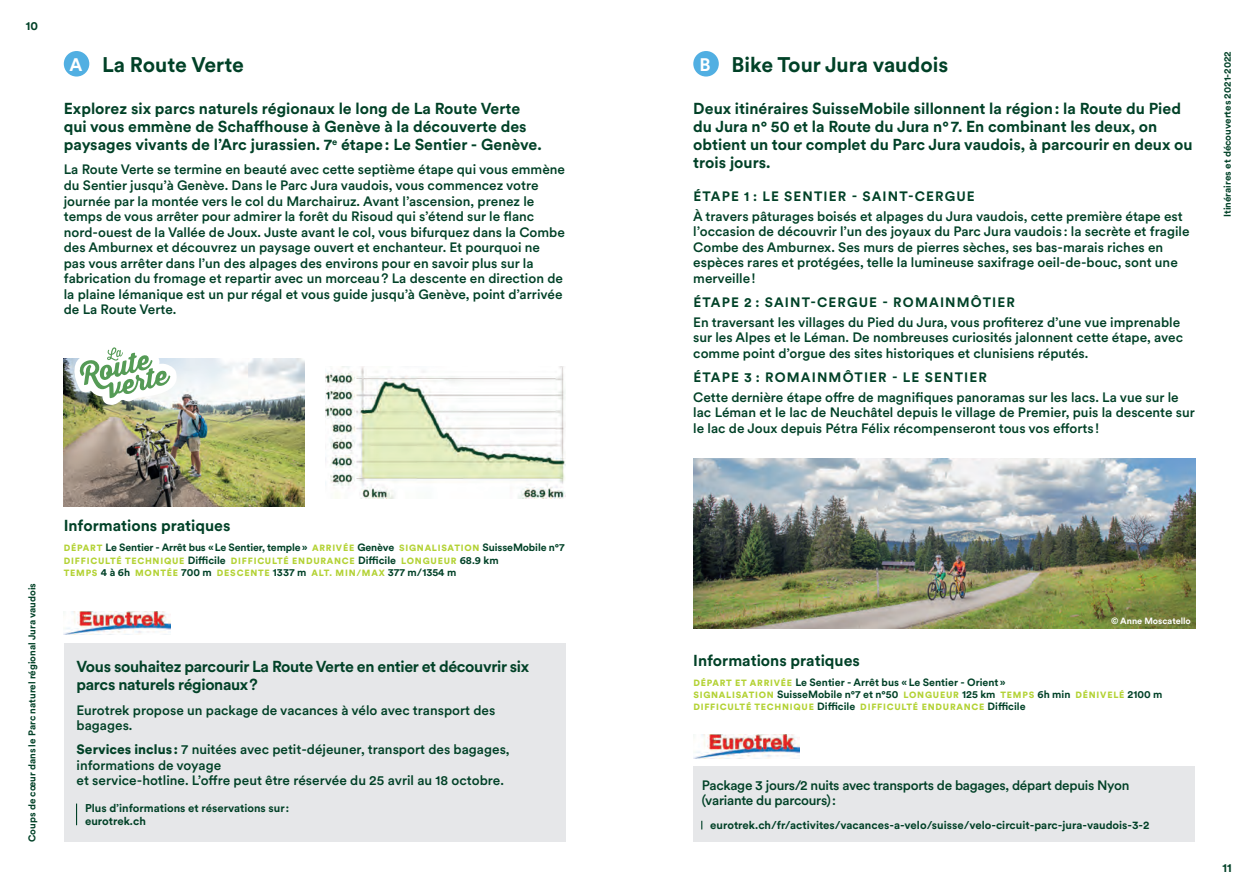
<style>
.page{position:relative;width:1259px;height:893px;background:#fff}
.page>*{position:absolute;margin:0;border:0;box-sizing:border-box;transform-origin:0 0}
.t1{font:700 21px "Circular XX";color:#014127}
.t2{font:700 15.75px/18.1px "Circular XX";color:#014127}
.t3{font:700 15.75px/18.1px "Circular XX";letter-spacing:-.025em;color:#014127}
.t4{font:500 13.5px/15.5px "Circular XX";color:#014127}
.t5{font:700 13.5px "Circular XX";letter-spacing:.085em;color:#014127}
.t6{font:500 13.5px/15.5px "Circular XX";letter-spacing:-.02em;color:#014127}
.t7{font:700 12px "Circular XX";color:#014127}
.t8{font:700 11.25px/12.9px "Circular XX";color:#014127}
.t9{font:700 10.5px/12px "Circular XX";letter-spacing:-.005em;color:#014127}
.t10{font:700 9.75px "Circular XX";color:#014127}
.t11{font:900 9px/12px "Circular XX";letter-spacing:.085em;color:#b3d234}
.t12{font:700 9px "Circular XX";color:#fff}
.s1{font-size:18px;color:#fff}
.s2{font-weight:900;font-size:9px;color:#b3d234}
.s3{font-weight:700;font-size:10.5px;color:#014127}
.s4{font-weight:900}
</style>
<div class="page">
<img style="left:64px;top:358px;width:240px;height:148px">
<img style="left:325px;top:366px;width:241px;height:132px">
<div style="left:64px;top:51px;width:25px;height:26px;background:#51afe2;border-radius:50%"></div>
<svg style="left:74px;top:347px;width:108px;height:59px"></svg>
<div style="left:64px;top:643px;width:502px;height:199px;background:#e6e7e9"></div>
<img style="left:64px;top:611px;width:106px;height:24px">
<svg style="left:76px;top:804px;width:1px;height:21px"></svg>
<div style="left:693px;top:51px;width:26px;height:26px;background:#51afe2;border-radius:50%"></div>
<img style="left:693px;top:735px;width:106px;height:23px">
<div style="left:693px;top:767px;width:502px;height:75px;background:#e6e7e9"></div>
<img style="left:693px;top:458px;width:502px;height:170px">
<p class="t7" style="left:26px;top:18px;width:14px">10</p>
<h1 class="t1" style="left:70px;top:50px;width:176px"><span class="s1">A</span> La Route Verte</h1>
<p class="t2" style="left:64px;top:99px;width:479px">Explorez six parcs naturels régionaux le long de La Route Verte qui vous emmène de Schaffhouse à Genève à la découverte des paysages vivants de l’Arc jurassien. 7<sup>e</sup> étape: Le Sentier - Genève.</p>
<p class="t4" style="left:64px;top:161px;width:503px">La Route Verte se termine en beauté avec cette septième étape qui vous emmène du Sentier jusqu’à Genève. Dans le Parc Jura vaudois, vous commencez votre journée par la montée vers le col du Marchairuz. Avant l’ascension, prenez le temps de vous arrêter pour admirer la forêt du Risoud qui s’étend sur le flanc nord-ouest de la Vallée de Joux. Juste avant le col, vous bifurquez dans la Combe des Amburnex et découvrez un paysage ouvert et enchanteur. Et pourquoi ne<br>pas vous arrêter dans l’un des alpages des environs pour en savoir plus sur la fabrication du fromage et repartir avec un morceau? La descente en direction de la plaine lémanique est un pur régal et vous guide jusqu’à Genève, point d’arrivée de La Route Verte.</p>
<p class="t10" style="left:25px;top:842px;width:260px;rotate:-90deg">Coups de cœur dans le Parc naturel régional Jura vaudois</p>
<p class="t2" style="left:64px;top:516px;width:168px">Informations pratiques</p>
<p class="t9" style="left:64px;top:541px;width:502px"><span class="s2">DÉPART</span> Le Sentier - Arrêt bus «Le Sentier, temple» <span class="s2">ARRIVÉE</span> Genève <span class="s2">SIGNALISATION</span> SuisseMobile n°7</p>
<p class="t11" style="left:64px;top:554px;width:436px">DIFFICULTÉ TECHNIQUE <span class="s3">Difficile</span> DIFFICULTÉ ENDURANCE <span class="s3">Difficile</span> LONGUEUR <span class="s3">68.9 km<br></span>TEMPS <span class="s3">4 à 6h</span> MONTÉE <span class="s3">700 m</span> DESCENTE <span class="s3">1337 m</span> ALT. MIN/MAX <span class="s3">377 m/1354 m</span></p>
<p class="t3" style="left:77px;top:657px;width:454px">Vous souhaitez parcourir La Route Verte en entier et découvrir six parcs naturels régionaux?</p>
<p class="t4" style="left:77px;top:702px;width:420px">Eurotrek propose un package de vacances à vélo avec transport des bagages.</p>
<p class="t4" style="left:77px;top:741px;width:435px"><span class="s4">Services inclus :</span> 7 nuitées avec petit-déjeuner, transport des bagages, informations de voyage<br>et service-hotline. L’offre peut être réservée du 25 avril au 18 octobre.</p>
<p class="t8" style="left:85px;top:801px;width:206px">Plus d’informations et réservations sur: eurotrek.ch</p>
<h1 class="t1" style="left:699px;top:50px;width:250px"><span class="s1">B</span> Bike Tour Jura vaudois</h1>
<p class="t2" style="left:693px;top:99px;width:501px">Deux itinéraires SuisseMobile sillonnent la région: la Route du Pied du Jura n° 50 et la Route du Jura n°7. En combinant les deux, on obtient un tour complet du Parc Jura vaudois, à parcourir en deux ou trois jours.</p>
<p class="t5" style="left:693px;top:187px;width:283px">ÉTAPE 1 : LE SENTIER - SAINT-CERGUE</p>
<p class="t4" style="left:693px;top:208px;width:498px">À travers pâturages boisés et alpages du Jura vaudois, cette première étape est l’occasion de découvrir l’un des joyaux du Parc Jura vaudois : la secrète et fragile Combe des Amburnex. Ses murs de pierres sèches, ses bas-marais riches en espèces rares et protégées, telle la lumineuse saxifrage oeil-de-bouc, sont une merveille!</p>
<p class="t5" style="left:693px;top:293px;width:323px">ÉTAPE 2 : SAINT-CERGUE - ROMAINMÔTIER</p>
<p class="t4" style="left:693px;top:314px;width:491px">En traversant les villages du Pied du Jura, vous profiterez d’une vue imprenable sur les Alpes et le Léman. De nombreuses curiosités jalonnent cette étape, avec comme point d’orgue des sites historiques et clunisiens réputés.</p>
<p class="t5" style="left:693px;top:368px;width:295px">ÉTAPE 3 : ROMAINMÔTIER - LE SENTIER</p>
<p class="t4" style="left:693px;top:388px;width:503px">Cette dernière étape offre de magnifiques panoramas sur les lacs. La vue sur le lac Léman et le lac de Neuchâtel depuis le village de Premier, puis la descente sur le lac de Joux depuis Pétra Félix récompenseront tous vos efforts !</p>
<p class="t10" style="left:1220px;top:217px;width:167px;rotate:-90deg">Itinéraires et découvertes 2021-2022</p>
<p class="t12" style="left:1111px;top:615px;width:81px">© Anne Moscatello</p>
<p class="t2" style="left:693px;top:650px;width:168px">Informations pratiques</p>
<p class="t9" style="left:693px;top:676px;width:471px"><span class="s2">DÉPART ET ARRIVÉE</span> Le Sentier - Arrêt bus «Le Sentier - Orient»<br><span class="s2">SIGNALISATION</span> SuisseMobile n°7 et n°50 <span class="s2">LONGUEUR</span> 125 km <span class="s2">TEMPS</span> 6h min <span class="s2">DÉNIVELÉ</span> 2100 m</p>
<p class="t11" style="left:693px;top:701px;width:334px">DIFFICULTÉ TECHNIQUE <span class="s3">Difficile</span> DIFFICULTÉ ENDURANCE <span class="s3">Difficile</span></p>
<p class="t6" style="left:702px;top:776px;width:429px">Package 3 jours/2 nuits avec transports de bagages, départ depuis Nyon (variante du parcours):</p>
<p class="t8" style="left:710px;top:818px;width:441px">eurotrek.ch/fr/activites/vacances-a-velo/suisse/velo-circuit-parc-jura-vaudois-3-2</p>
<p class="t7" style="left:1222px;top:859px;width:11px">11</p>
</div>
